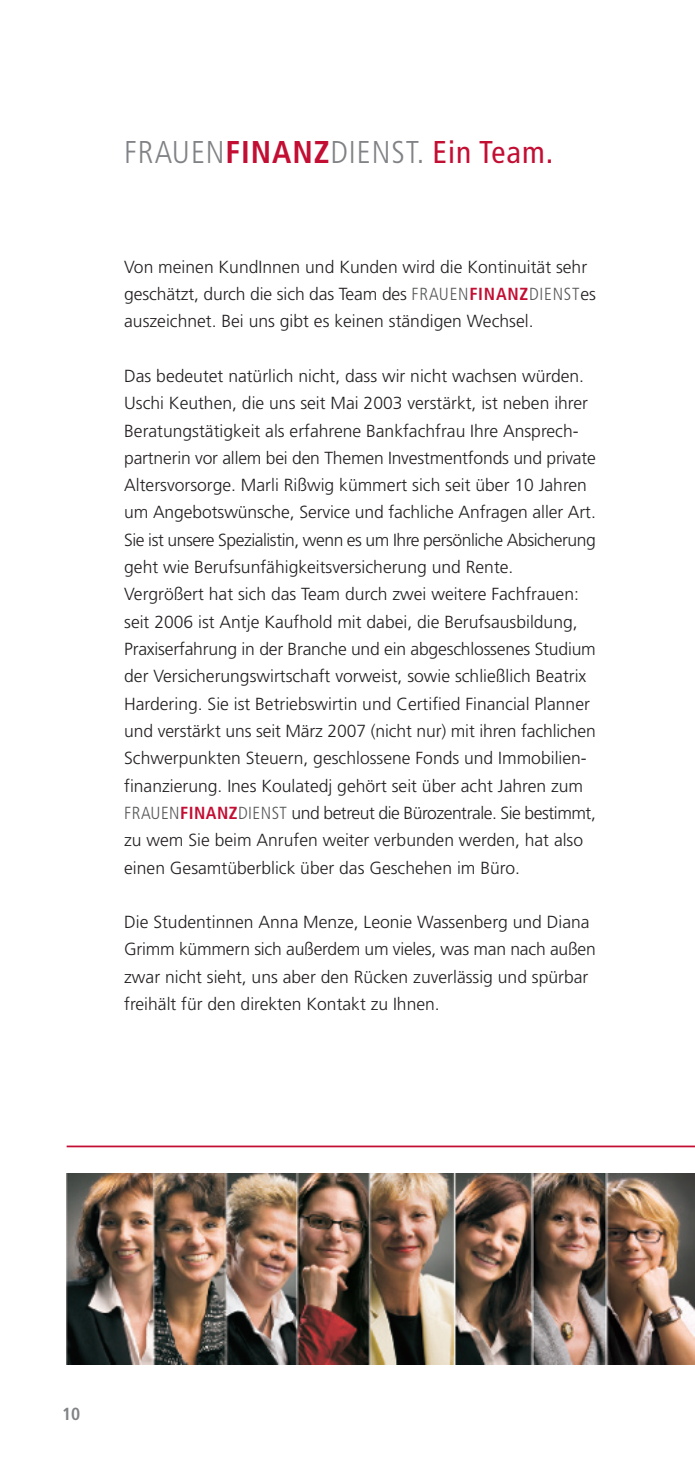
<style>
.page{position:relative;width:695px;height:1474px;background:#fff}
.page>*{position:absolute;margin:0;border:0;box-sizing:border-box;transform-origin:0 0}
.t1{font:300 condensed 31.5px "Frutiger";letter-spacing:.03em;color:#808285}
.t2{font:300 17.5px/27.3px "Frutiger";color:#231f20}
.t3{font:700 condensed 17.5px "Frutiger";color:#808285}
.s1{font-weight:700;color:#c30e33}
.s2{font-weight:400;color:#c30e33}
.s3{font-stretch:condensed;color:#57585a}
.s4{font-weight:700;font-stretch:condensed;color:#c30e33}
</style>
<div class="page">
<img style="left:66px;top:1173px;width:628px;height:191px">
<hr style="left:67px;top:1145px;width:627px;height:2px;background:#c30e33">
<h1 class="t1" style="left:124px;top:140px;width:430px">FRAUEN<span class="s1">FINANZ</span>DIENST. <span class="s2">Ein Team.</span></h1>
<p class="t2" style="left:124px;top:254px;width:473px">Von meinen KundInnen und Kunden wird die Kontinuität sehr geschätzt, durch die sich das Team des <span class="s3">FRAUEN</span><span class="s4">FINANZ</span><span class="s3">DIENST</span>es auszeichnet. Bei uns gibt es keinen ständigen Wechsel.</p>
<p class="t2" style="left:124px;top:363px;width:473px">Das bedeutet natürlich nicht, dass wir nicht wachsen würden.<br>Uschi Keuthen, die uns seit Mai 2003 verstärkt, ist neben ihrer Beratungstätigkeit als erfahrene Bankfachfrau Ihre Ansprech&shy;partnerin vor allem bei den Themen Investmentfonds und private Altersvorsorge. Marli Rißwig kümmert sich seit über 10 Jahren um Angebotswünsche, Service und fachliche Anfragen aller Art.<br>Sie ist unsere Spezialistin, wenn es um Ihre persönliche Absicherung geht wie Berufsunfähigkeitsversicherung und Rente.<br>Vergrößert hat sich das Team durch zwei weitere Fachfrauen: seit 2006 ist Antje Kaufhold mit dabei, die Berufsausbildung, Praxiserfahrung in der Branche und ein abgeschlossenes Studium der Versicherungswirtschaft vorweist, sowie schließlich Beatrix Hardering. Sie ist Betriebswirtin und Certified Financial Planner und verstärkt uns seit März 2007 (nicht nur) mit ihren fachlichen Schwerpunkten Steuern, geschlossene Fonds und Immobilien&shy;finanzierung. Ines Koulatedj gehört seit über acht Jahren zum <span class="s3">FRAUEN</span><span class="s4">FINANZ</span><span class="s3">DIENST</span> und betreut die Bürozentrale. Sie bestimmt, zu wem Sie beim Anrufen weiter verbunden werden, hat also einen Gesamtüberblick über das Geschehen im Büro.</p>
<p class="t2" style="left:124px;top:909px;width:473px">Die Studentinnen Anna Menze, Leonie Wassenberg und Diana Grimm kümmern sich außerdem um vieles, was man nach außen zwar nicht sieht, uns aber den Rücken zuverlässig und spürbar freihält für den direkten Kontakt zu Ihnen.</p>
<p class="t3" style="left:62px;top:1406px;width:20px">10</p>
</div>
